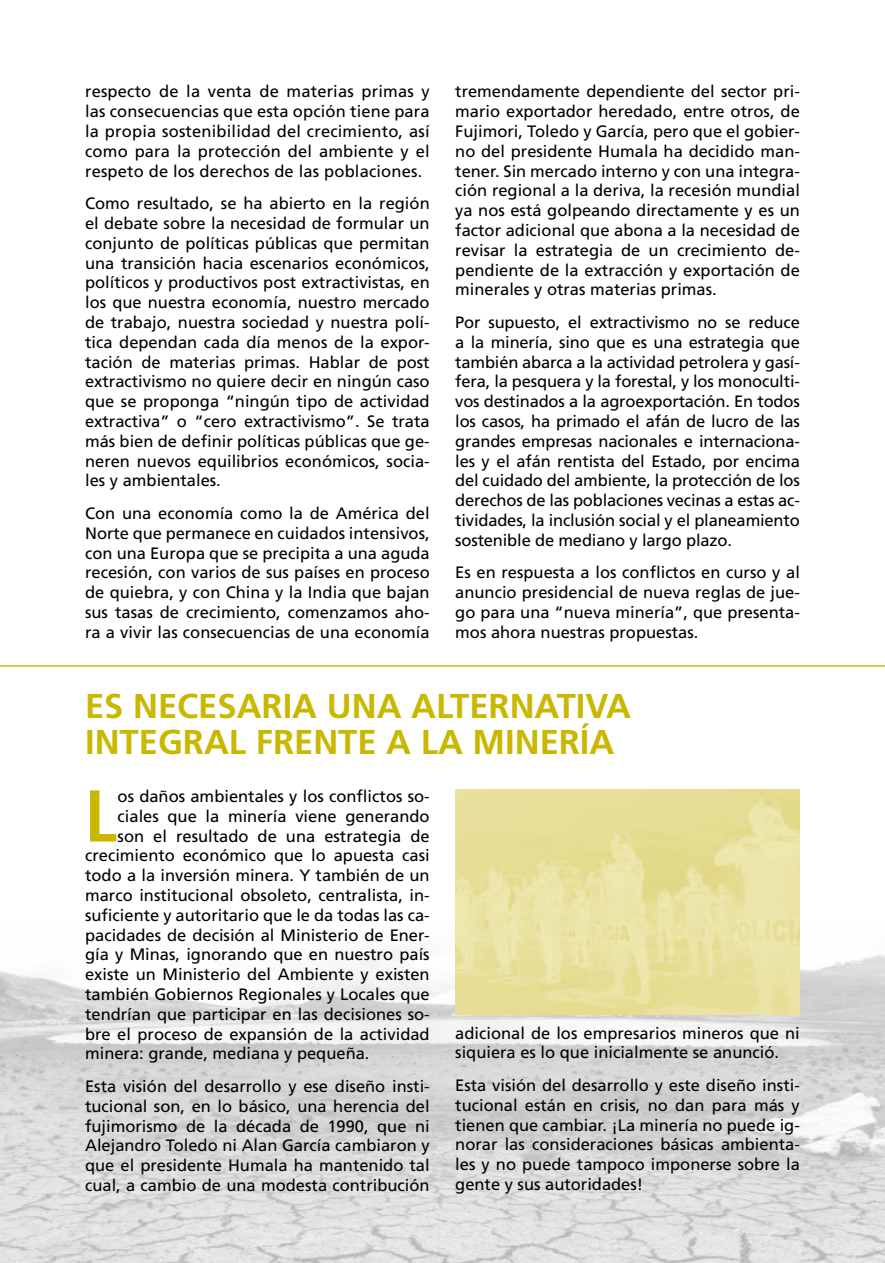
<style>
.page{position:relative;width:885px;height:1263px;background:#fff}
.page>*{position:absolute;margin:0;border:0;box-sizing:border-box;transform-origin:0 0}
.t1{font:700 condensed 73.2px "Frutiger LT Std";color:#c9b700}
.t2{font:700 34.5px/36px "Frutiger";color:#c9b700}
.t3{font:16.5px/19.8px "Frutiger";color:#000;text-align:justify}
</style>
<div class="page">
<img style="left:0;top:926px;width:884px;height:337px">
<hr style="left:0;top:665px;width:884px;height:2px;background:#c9b700">
<img style="left:455px;top:789px;width:344px;height:226px">
<p class="t3" style="left:85px;top:82px;width:346px">respecto de la venta de materias primas y las consecuencias que esta opción tiene para la propia sostenibilidad del crecimiento, así como para la protección del ambiente y el respeto de los derechos de las poblaciones.</p>
<p class="t3" style="left:85px;top:194px;width:346px">Como resultado, se ha abierto en la región el debate sobre la necesidad de formular un conjunto de políticas públicas que permitan una transición hacia escenarios económicos, políticos y productivos post extractivistas, en los que nuestra economía, nuestro mercado de trabajo, nuestra sociedad y nuestra polí&shy;tica dependan cada día menos de la expor&shy;tación de materias primas. Hablar de post extractivismo no quiere decir en ningún caso que se proponga “ningún tipo de actividad extractiva” o “cero extractivismo”. Se trata más bien de definir políticas públicas que ge&shy;neren nuevos equilibrios económicos, socia&shy;les y ambientales.</p>
<p class="t3" style="left:85px;top:503px;width:346px">Con una economía como la de América del Norte que permanece en cuidados intensivos, con una Europa que se precipita a una aguda recesión, con varios de sus países en proceso de quiebra, y con China y la India que bajan sus tasas de crecimiento, comenzamos aho&shy;ra a vivir las consecuencias de una economía</p>
<p class="t3" style="left:455px;top:82px;width:346px">tremendamente dependiente del sector pri&shy;mario exportador heredado, entre otros, de Fujimori, Toledo y García, pero que el gobier&shy;no del presidente Humala ha decidido man&shy;tener. Sin mercado interno y con una integra&shy;ción regional a la deriva, la recesión mundial ya nos está golpeando directamente y es un factor adicional que abona a la necesidad de revisar la estrategia de un crecimiento de&shy;pendiente de la extracción y exportación de minerales y otras materias primas.</p>
<p class="t3" style="left:455px;top:312px;width:346px">Por supuesto, el extractivismo no se reduce a la minería, sino que es una estrategia que también abarca a la actividad petrolera y gasí&shy;fera, la pesquera y la forestal, y los monoculti&shy;vos destinados a la agroexportación. En todos los casos, ha primado el afán de lucro de las grandes empresas nacionales e internaciona&shy;les y el afán rentista del Estado, por encima del cuidado del ambiente, la protección de los derechos de las poblaciones vecinas a estas ac&shy;tividades, la inclusión social y el planeamiento sostenible de mediano y largo plazo.</p>
<p class="t3" style="left:455px;top:563px;width:346px">Es en respuesta a los conflictos en curso y al anuncio presidencial de nueva reglas de jue&shy;go para una “nueva minería”, que presenta&shy;mos ahora nuestras propuestas.</p>
<h2 class="t2" style="left:85px;top:688px;width:547px">ES NECESARIA UNA ALTERNATIVA<br>INTEGRAL FRENTE A LA MINERÍA</h2>
<h1 class="t1" style="left:85px;top:773px;width:34px">L</h1>
<p class="t3" style="left:118px;top:786px;width:313px">os daños ambientales y los conflictos so-</p>
<p class="t3" style="left:118px;top:806px;width:313px">ciales que la minería viene generando</p>
<p class="t3" style="left:118px;top:826px;width:313px">son el resultado de una estrategia de</p>
<p class="t3" style="left:85px;top:846px;width:346px">crecimiento económico que lo apuesta casi</p>
<p class="t3" style="left:85px;top:865px;width:346px">todo a la inversión minera. Y también de un</p>
<p class="t3" style="left:85px;top:885px;width:346px">marco institucional obsoleto, centralista, in-</p>
<p class="t3" style="left:85px;top:905px;width:346px">suficiente y autoritario que le da todas las ca-</p>
<p class="t3" style="left:85px;top:925px;width:346px">pacidades de decisión al Ministerio de Ener-</p>
<p class="t3" style="left:85px;top:945px;width:346px">gía y Minas, ignorando que en nuestro país</p>
<p class="t3" style="left:85px;top:964px;width:346px">existe un Ministerio del Ambiente y existen</p>
<p class="t3" style="left:85px;top:984px;width:346px">también Gobiernos Regionales y Locales que</p>
<p class="t3" style="left:85px;top:1004px;width:346px">tendrían que participar en las decisiones so-</p>
<p class="t3" style="left:85px;top:1024px;width:346px">bre el proceso de expansión de la actividad</p>
<p class="t3" style="left:85px;top:1044px;width:286px">minera: grande, mediana y pequeña.</p>
<p class="t3" style="left:85px;top:1076px;width:346px">Esta visión del desarrollo y ese diseño insti&shy;tucional son, en lo básico, una herencia del fujimorismo de la década de 1990, que ni Alejandro Toledo ni Alan García cambiaron y que el presidente Humala ha mantenido tal cual, a cambio de una modesta contribución</p>
<p class="t3" style="left:455px;top:1023px;width:346px">adicional de los empresarios mineros que ni siquiera es lo que inicialmente se anunció.</p>
<p class="t3" style="left:455px;top:1075px;width:346px">Esta visión del desarrollo y este diseño insti&shy;tucional están en crisis, no dan para más y tienen que cambiar. ¡La minería no puede ig&shy;norar las consideraciones básicas ambienta&shy;les y no puede tampoco imponerse sobre la gente y sus autoridades!</p>
</div>
